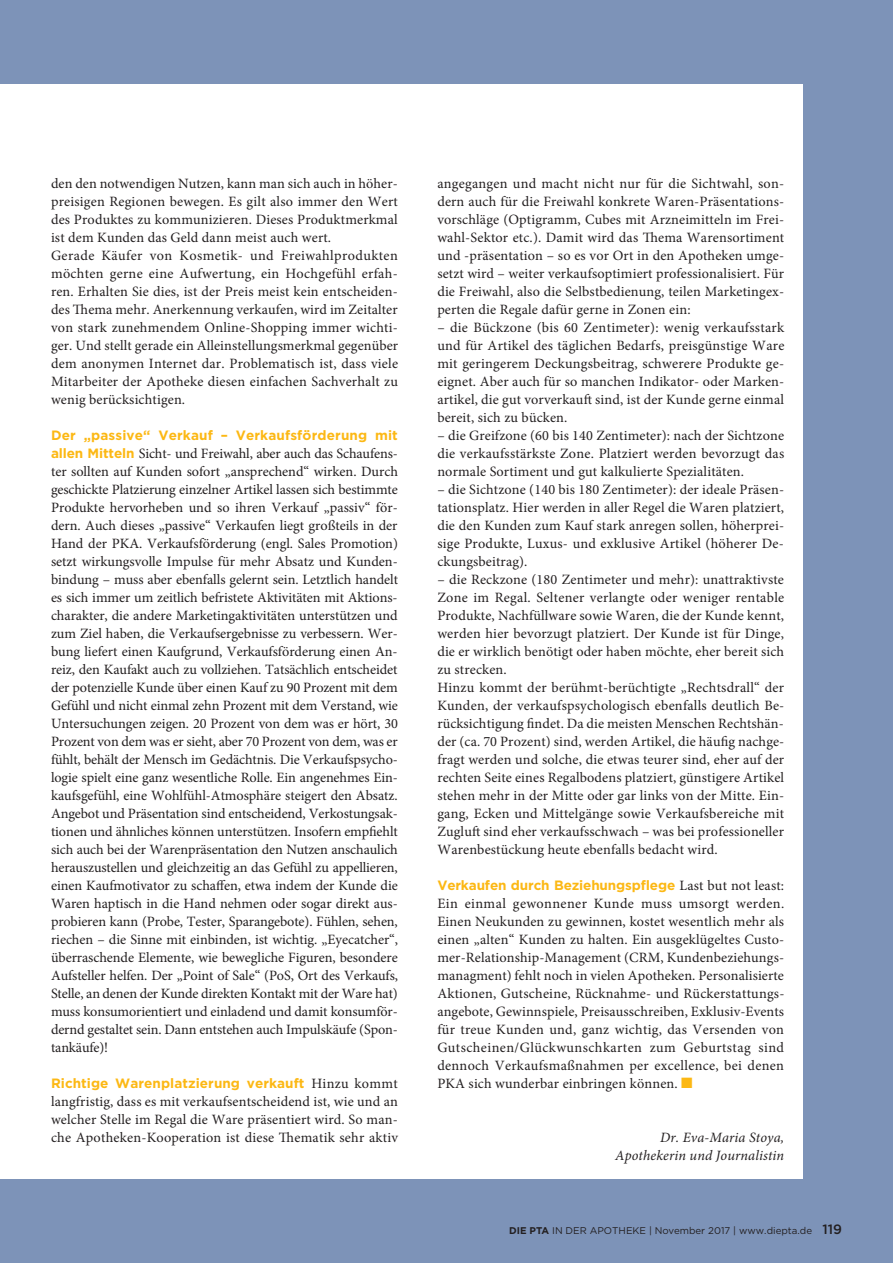
<style>
.page{position:relative;width:893px;height:1263px;background:#7d93b8}
.page>*{position:absolute;margin:0;border:0;box-sizing:border-box;transform-origin:0 0}
.t1{font:14.25px/18px "Minion Pro";letter-spacing:.01em;color:#231f20;text-align:justify}
.t2{font:italic 14.25px/18px "Minion Pro";letter-spacing:.01em;color:#231f20;text-align:right}
.t3{font:700 13.5px "Gotham";letter-spacing:.005em;color:#fcb814}
.t4{font:9.75px "Gotham";color:#231f20}
.s1{font-family:"Gotham";font-weight:700;font-size:13.5px;color:#fcb814}
.s2{font-family:"Minion Pro";font-weight:400;font-size:14.25px;color:#231f20}
.s3{color:#fcb814}
.s4{font-weight:700}
.s5{font-weight:500;font-size:13.5px}
</style>
<div class="page">
<div style="left:0;top:84px;width:802px;height:1094px;background:#fff"></div>
<p class="t1" style="left:51px;top:175px;width:349px;text-align:left">den den notwendigen Nutzen, kann man sich auch in höher&shy;preisigen Regionen bewegen. Es gilt also immer den Wert des Produktes zu kommunizieren. Dieses Produktmerkmal ist dem Kunden das Geld dann meist auch wert.<br>Gerade Käufer von Kosmetik- und Freiwahlprodukten möchten gerne eine Aufwertung, ein Hochgefühl erfah&shy;ren. Erhalten Sie dies, ist der Preis meist kein entscheiden&shy;des Thema mehr. Anerkennung verkaufen, wird im Zeitalter von stark zunehmendem Online-Shopping immer wichti&shy;ger. Und stellt gerade ein Alleinstellungsmerkmal gegenüber dem anonymen Internet dar. Problematisch ist, dass viele Mitarbeiter der Apotheke diesen einfachen Sachverhalt zu wenig berücksichtigen.</p>
<p class="t3" style="left:51px;top:426px;width:348px">Der „passive“ Verkauf – Verkaufsförderung mit</p>
<p class="t1" style="left:51px;top:445px;width:349px"><span class="s1">allen Mitteln</span> Sicht- und Freiwahl, aber auch das Schaufens&shy;ter sollten auf Kunden sofort „ansprechend“ wirken. Durch geschickte Platzierung einzelner Artikel lassen sich bestimmte Produkte hervorheben und so ihren Verkauf „passiv“ för&shy;dern. Auch dieses „passive“ Verkaufen liegt großteils in der Hand der PKA. Verkaufsförderung (engl. Sales Promotion) setzt wirkungsvolle Impulse für mehr Absatz und Kunden&shy;bindung – muss aber ebenfalls gelernt sein. Letztlich handelt es sich immer um zeitlich befristete Aktivitäten mit Aktions&shy;charakter, die andere Marketingaktivitäten unterstützen und zum Ziel haben, die Verkaufsergebnisse zu verbessern. Wer&shy;bung liefert einen Kaufgrund, Verkaufsförderung einen An&shy;reiz, den Kaufakt auch zu vollziehen. Tatsächlich entscheidet der potenzielle Kunde über einen Kauf zu 90 Prozent mit dem Gefühl und nicht einmal zehn Prozent mit dem Verstand, wie Untersuchungen zeigen. 20 Prozent von dem was er hört, 30<br>Prozent von dem was er sieht, aber 70 Prozent von dem, was er fühlt, behält der Mensch im Gedächtnis. Die Verkaufspsycho&shy;logie spielt eine ganz wesentliche Rolle. Ein angenehmes Ein&shy;kaufsgefühl, eine Wohlfühl-Atmosphäre steigert den Absatz.<br>Angebot und Präsentation sind entscheidend, Verkostungsak&shy;tionen und ähnliches können unterstützen. Insofern empfiehlt sich auch bei der Warenpräsentation den Nutzen anschaulich herauszustellen und gleichzeitig an das Gefühl zu appellieren, einen Kaufmotivator zu schaffen, etwa indem der Kunde die Waren haptisch in die Hand nehmen oder sogar direkt aus&shy;probieren kann (Probe, Tester, Sparangebote). Fühlen, sehen, riechen – die Sinne mit einbinden, ist wichtig. „Eyecatcher“, überraschende Elemente, wie bewegliche Figuren, besondere Aufsteller helfen. Der „Point of Sale“ (PoS, Ort des Verkaufs, Stelle, an denen der Kunde direkten Kontakt mit der Ware hat) muss konsumorientiert und einladend und damit konsumför&shy;dernd gestaltet sein. Dann entstehen auch Impulskäufe (Spon&shy;tankäufe)!</p>
<p class="t3" style="left:51px;top:1074px;width:348px">Richtige Warenplatzierung verkauft <span class="s2">Hinzu kommt</span></p>
<p class="t1" style="left:51px;top:1093px;width:349px">langfristig, dass es mit verkaufsentscheidend ist, wie und an welcher Stelle im Regal die Ware präsentiert wird. So man&shy;che Apotheken-Kooperation ist diese Thematik sehr aktiv</p>
<p class="t1" style="left:437px;top:175px;width:348px">angegangen und macht nicht nur für die Sichtwahl, son&shy;dern auch für die Freiwahl konkrete Waren-Präsentations&shy;vorschläge (Optigramm, Cubes mit Arzneimitteln im Frei&shy;wahl-Sektor etc.). Damit wird das Thema Warensortiment und -präsentation – so es vor Ort in den Apotheken umge&shy;setzt wird – weiter verkaufsoptimiert professionalisiert. Für die Freiwahl, also die Selbstbedienung, teilen Marketingex&shy;perten die Regale dafür gerne in Zonen ein:</p>
<p class="t1" style="left:437px;top:319px;width:349px">– die Bückzone (bis 60 Zentimeter): wenig verkaufsstark und für Artikel des täglichen Bedarfs, preisgünstige Ware mit geringerem Deckungsbeitrag, schwerere Produkte ge&shy;eignet. Aber auch für so manchen Indikator- oder Marken&shy;artikel, die gut vorverkauft sind, ist der Kunde gerne einmal bereit, sich zu bücken.</p>
<p class="t1" style="left:437px;top:427px;width:348px">– die Greifzone (60 bis 140 Zentimeter): nach der Sichtzone die verkaufsstärkste Zone. Platziert werden bevorzugt das normale Sortiment und gut kalkulierte Spezialitäten.</p>
<p class="t1" style="left:437px;top:481px;width:348px">– die Sichtzone (140 bis 180 Zentimeter): der ideale Präsen&shy;tationsplatz. Hier werden in aller Regel die Waren platziert, die den Kunden zum Kauf stark anregen sollen, höherprei&shy;sige Produkte, Luxus- und exklusive Artikel (höherer De&shy;ckungsbeitrag).</p>
<p class="t1" style="left:437px;top:571px;width:349px;text-align:left">– die Reckzone (180 Zentimeter und mehr): unattraktivste Zone im Regal. Seltener verlangte oder weniger rentable Produkte, Nachfüllware sowie Waren, die der Kunde kennt, werden hier bevorzugt platziert. Der Kunde ist für Dinge, die er wirklich benötigt oder haben möchte, eher bereit sich zu strecken.<br>Hinzu kommt der berühmt-berüchtigte „Rechtsdrall“ der Kunden, der verkaufspsychologisch ebenfalls deutlich Be&shy;rücksichtigung findet. Da die meisten Menschen Rechtshän&shy;der (ca. 70 Prozent) sind, werden Artikel, die häufig nachge&shy;fragt werden und solche, die etwas teurer sind, eher auf der rechten Seite eines Regalbodens platziert, günstigere Artikel stehen mehr in der Mitte oder gar links von der Mitte. Ein&shy;gang, Ecken und Mittelgänge sowie Verkaufsbereiche mit Zugluft sind eher verkaufsschwach – was bei professioneller Warenbestückung heute ebenfalls bedacht wird.</p>
<p class="t3" style="left:437px;top:876px;width:348px">Verkaufen durch Beziehungspflege <span class="s2">Last but not least:</span></p>
<p class="t1" style="left:437px;top:895px;width:349px">Ein einmal gewonnener Kunde muss umsorgt werden.<br>Einen Neukunden zu gewinnen, kostet wesentlich mehr als einen „alten“ Kunden zu halten. Ein ausgeklügeltes Custo&shy;mer-Relationship-Management (CRM, Kundenbeziehungs&shy;managment) fehlt noch in vielen Apotheken. Personalisierte Aktionen, Gutscheine, Rücknahme- und Rückerstattungs&shy;angebote, Gewinnspiele, Preisausschreiben, Exklusiv-Events für treue Kunden und, ganz wichtig, das Versenden von Gutscheinen/Glückwunschkarten zum Geburtstag sind dennoch Verkaufsmaßnahmen per excellence, bei denen PKA sich wunderbar einbringen können. <span class="s3">■</span></p>
<p class="t2" style="left:615px;top:1129px;width:171px">Dr. Eva-Maria Stoya,<br>Apothekerin und Journalistin</p>
<p class="t4" style="left:509px;top:1224px;width:334px"><span class="s4">DIE PTA</span> IN DER APOTHEKE | November 2017 | www.diepta.de <span class="s5">119</span></p>
</div>
